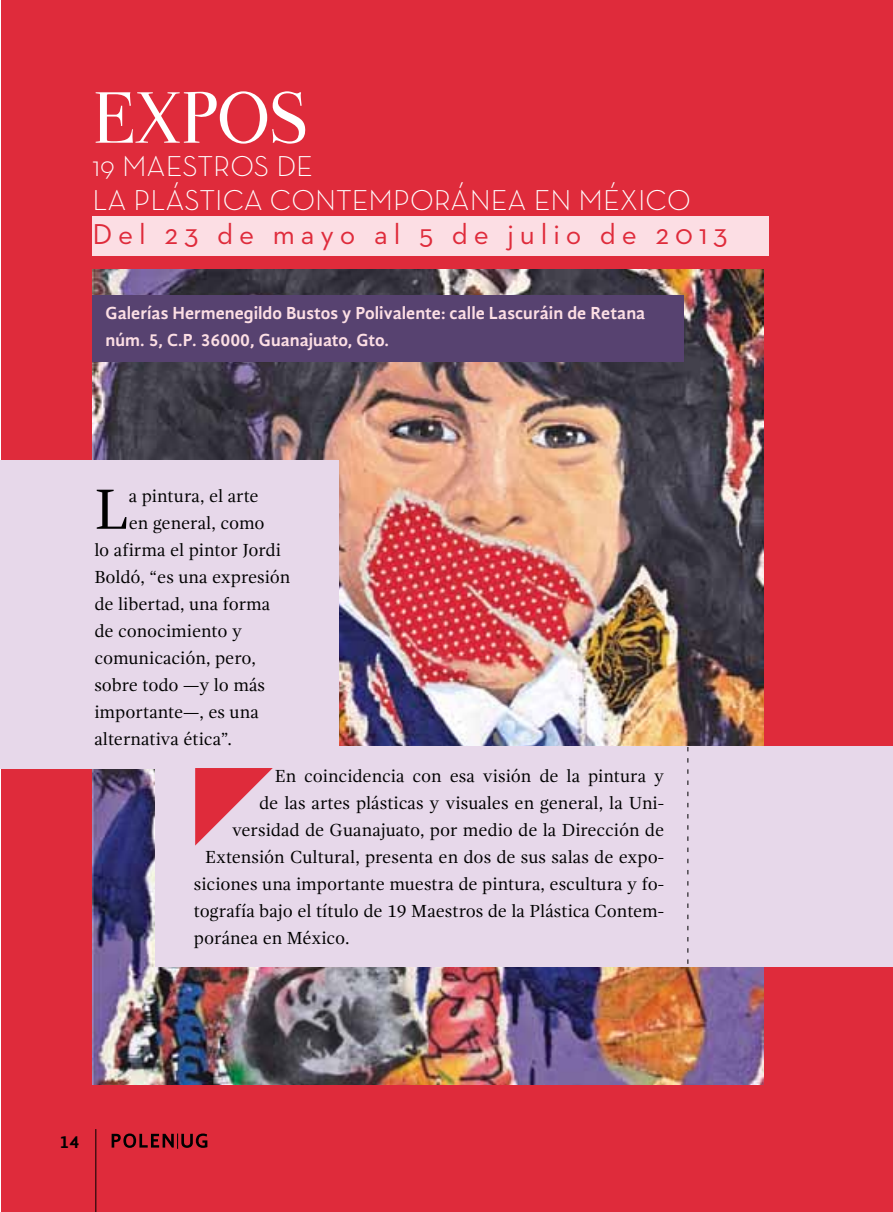
<style>
.page{position:relative;width:893px;height:1212px;background:#fff}
.page>*{position:absolute;margin:0;border:0;box-sizing:border-box;transform-origin:0 0}
.t1{font:63px "Valentina";color:#fff}
.t2{font:58.27px "Gandhi Serif";color:#000}
.t3{font:300 29.25px/33.8px "Neutra Text";color:#fff}
.t4{font:29.25px "Neutra Text";letter-spacing:.2em;color:#df2b3b}
.t5{font:18px "Gandhi Serif";color:#000}
.t6{font:700 18px/27px "Gandhi Sans";color:#fcdee4}
.t7{font:700 18px "Gandhi Sans";color:#000}
</style>
<div class="page">
<div style="left:1px;top:0;width:892px;height:1212px;background:#df2b3b"></div>
<hr style="left:95px;top:1129px;width:1px;height:83px;background:#000">
<svg style="left:112px;top:1133px;width:95px;height:16px"></svg>
<img style="left:92px;top:270px;width:671px;height:814px">
<div style="left:0;top:460px;width:338px;height:309px;background:#e7d8ea"></div>
<div style="left:156px;top:746px;width:737px;height:220px;background:#e7d8ea"></div>
<div style="left:92px;top:295px;width:592px;height:67px;background:#574270"></div>
<div style="left:92px;top:216px;width:677px;height:39px;background:#fcdee4"></div>
<svg style="left:195px;top:768px;width:78px;height:77px"></svg>
<svg style="left:687px;top:747px;width:1px;height:217px"></svg>
<h1 class="t1" style="left:92px;top:76px;width:217px">EXPOS</h1>
<h3 class="t3" style="left:92px;top:149px;width:600px">19 MAESTROS DE<br>LA PLÁSTICA CONTEMPORÁNEA EN MÉXICO</h3>
<h3 class="t4" style="left:92px;top:216px;width:637px">Del 23 de mayo al 5 de julio de 2013</h3>
<p class="t6" style="left:106px;top:299px;width:541px">Galerías Hermenegildo Bustos y Polivalente: calle Lascuráin de Retana núm. 5, C.P. 36000, Guanajuato, Gto.</p>
<h2 class="t2" style="left:94px;top:476px;width:36px">L</h2>
<p class="t5" style="left:129px;top:485px;width:131px">a pintura, el arte</p>
<p class="t5" style="left:129px;top:512px;width:137px">en general, como</p>
<p class="t5" style="left:94px;top:539px;width:188px">lo afirma el pintor Jordi</p>
<p class="t5" style="left:94px;top:566px;width:198px">Boldó, “es una expresión</p>
<p class="t5" style="left:94px;top:593px;width:178px">de libertad, una forma</p>
<p class="t5" style="left:94px;top:620px;width:149px">de conocimiento y</p>
<p class="t5" style="left:94px;top:647px;width:163px">comunicación, pero,</p>
<p class="t5" style="left:94px;top:674px;width:172px">sobre todo —y lo más</p>
<p class="t5" style="left:94px;top:701px;width:166px">importante—, es una</p>
<p class="t5" style="left:94px;top:728px;width:139px">alternativa ética”.</p>
<p class="t5" style="left:275px;top:765px;width:391px">En coincidencia con esa visión de la pintura y</p>
<p class="t5" style="left:259px;top:792px;width:406px">de las artes plásticas y visuales en general, la Uni-</p>
<p class="t5" style="left:232px;top:819px;width:433px">versidad de Guanajuato, por medio de la Dirección de</p>
<p class="t5" style="left:205px;top:846px;width:460px">Extensión Cultural, presenta en dos de sus salas de expo-</p>
<p class="t5" style="left:194px;top:873px;width:472px">siciones una importante muestra de pintura, escultura y fo-</p>
<p class="t5" style="left:194px;top:900px;width:472px">tografía bajo el título de 19 Maestros de la Plástica Contem-</p>
<p class="t5" style="left:194px;top:927px;width:157px">poránea en México.</p>
<p class="t7" style="left:59px;top:1131px;width:21px">14</p>
</div>
